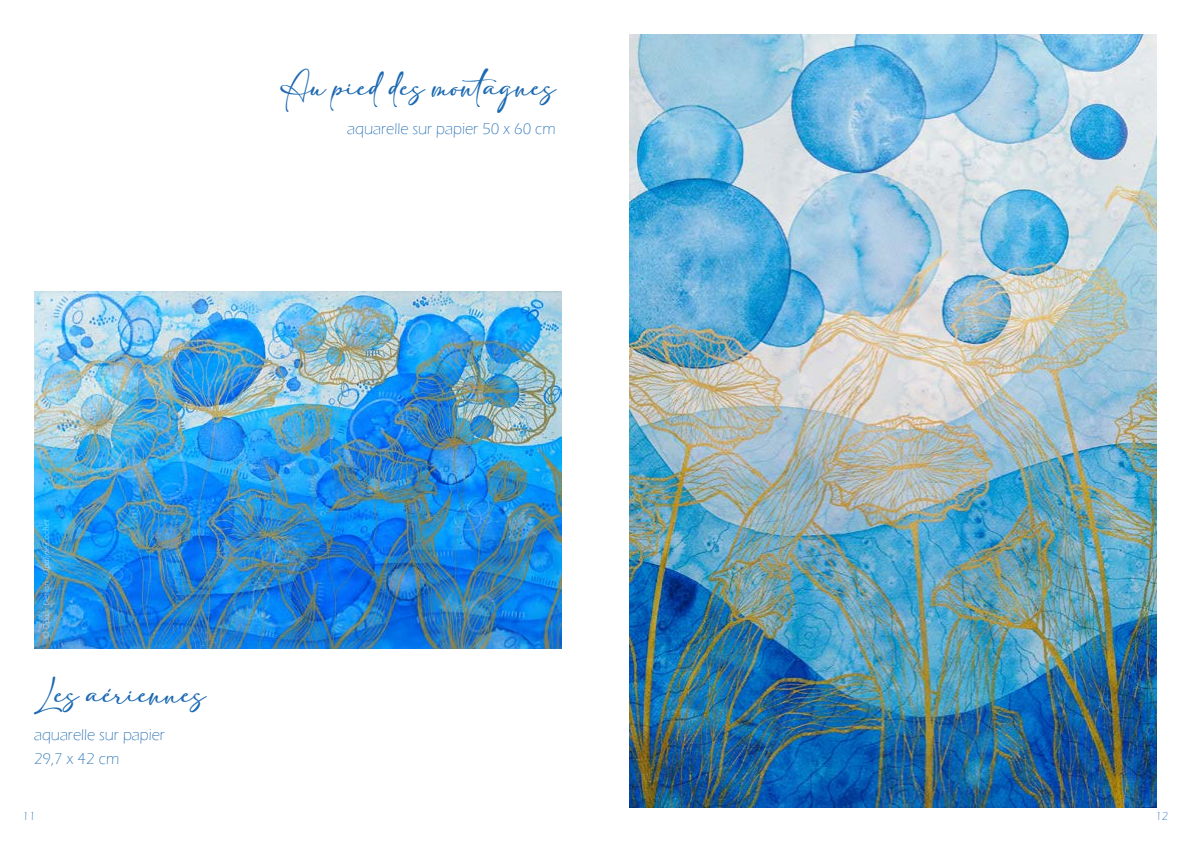
<style>
.page{position:relative;width:1191px;height:842px;background:#fff}
.page>*{position:absolute;margin:0;border:0;box-sizing:border-box;transform-origin:0 0}
.t1{font:22px "adelia";color:#1c69b2}
.t2{font:300 16px/24px "Eras ITC";color:#1c69b2}
.t3{font:300 12px "Eras ITC";color:#1c69b2}
</style>
<div class="page">
<img style="left:629px;top:34px;width:528px;height:774px">
<img style="left:34px;top:291px;width:527px;height:357px">
<h1 class="t1" style="left:280px;top:75px;width:277px">Au pied des montagnes</h1>
<p class="t2" style="left:347px;top:116px;width:210px">aquarelle sur papier 50 x 60 cm</p>
<h1 class="t1" style="left:34px;top:683px;width:173px">Les aériennes</h1>
<p class="t2" style="left:34px;top:723px;width:132px">aquarelle sur papier<br>29,7 x 42 cm</p>
<p class="t3" style="left:23px;top:810px;width:14px">11</p>
<p class="t3" style="left:1155px;top:810px;width:14px">12</p>
</div>
